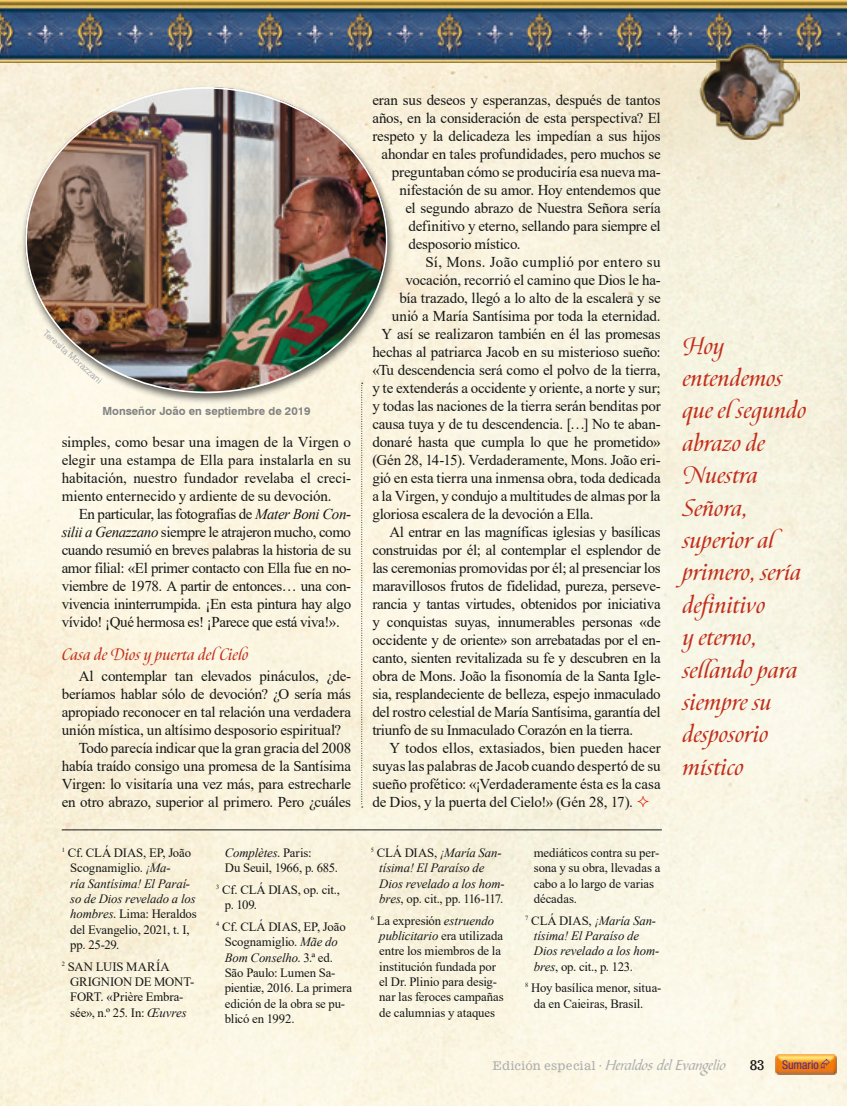
<style>
.page{position:relative;width:847px;height:1106px;background:#fff}
.page>*{position:absolute;margin:0;border:0;box-sizing:border-box;transform-origin:0 0}
.t1{font:italic 600 27px/32.4px "Canto";letter-spacing:.01em;color:#c22f1c}
.t2{font:italic 600 18.75px "Canto";letter-spacing:.01em;color:#c22f1c}
.t3{font:15px/18px "Times New Roman";letter-spacing:-.02em;color:#151616;text-align:justify}
.t4{font:15px "Bible Script Std";letter-spacing:.01em;color:#afb0b0}
.t5{font:15px "Times New Roman";letter-spacing:.025em;color:#151616}
.t6{font:13.5px "News 701 BT Roman A";color:#151616}
.t7{font:12.75px/15.3px "Times New Roman";letter-spacing:-.01em;color:#151616}
.t8{font:italic 12.75px/15.3px "Times New Roman";letter-spacing:-.005em;color:#151616}
.t9{font:condensed 12px "Helvetica Neue";color:#4c2c8c}
.t10{font:700 11.25px "Swiss 721 BT";color:#818281}
.t11{font:9px "Swiss 721 BT";color:#afb0b0}
.s1{font-style:italic}
.s2{font-style:normal}
.s3{font-family:"News 701 BT Roman A";font-size:12px}
</style>
<div class="page">
<img style="left:0;top:63px;width:846px;height:1043px">
<img style="left:0;top:0;width:846px;height:63px">
<img style="left:698px;top:43px;width:100px;height:97px">
<hr style="left:62px;top:829px;width:599px;height:1px;background:#151616">
<div style="left:20px;top:84px;width:376px;height:320px;background:#151616;opacity:.65"></div>
<img style="left:25px;top:87px;width:362px;height:306px">
<svg style="left:361px;top:383px;width:1px;height:424px"></svg>
<img style="left:774px;top:1054px;width:62px;height:20px">
<svg style="left:637px;top:796px;width:11px;height:11px"></svg>
<svg style="left:820px;top:1058px;width:9px;height:11px"></svg>
<p class="t11" style="left:48px;top:327px;width:76px;rotate:42deg">Teresita Morazzani</p>
<p class="t10" style="left:102px;top:404px;width:209px">Monseñor João en septiembre de 2019</p>
<p class="t3" style="left:62px;top:433px;width:291px">simples, como besar una imagen de la Virgen o elegir una estampa de Ella para instalarla en su habitación, nuestro fundador revelaba el creci&shy;miento enternecido y ardiente de su devoción.</p>
<p class="t3" style="left:62px;top:505px;width:291px;text-indent:17px">En particular, las fotografías de <span class="s1">Mater Boni Con&shy;silii a Genazzano</span> siempre le atrajeron mucho, como cuando resumió en breves palabras la historia de su amor filial: «El primer contacto con Ella fue en no&shy;viembre de 1978. A partir de entonces… una con&shy;vivencia ininterrumpida. ¡En esta pintura hay algo vívido! ¡Qué hermosa es! ¡Parece que está viva!».</p>
<p class="t2" style="left:62px;top:643px;width:188px">Casa de Dios y puerta del Cielo</p>
<p class="t3" style="left:79px;top:667px;width:274px">Al contemplar tan elevados pináculos, ¿de-</p>
<p class="t3" style="left:62px;top:685px;width:291px">beríamos hablar sólo de devoción? ¿O sería más</p>
<p class="t3" style="left:62px;top:703px;width:291px">apropiado reconocer en tal relación una verdadera</p>
<p class="t3" style="left:62px;top:721px;width:281px">unión mística, un altísimo desposorio espiritual?</p>
<p class="t3" style="left:79px;top:739px;width:274px">Todo parecía indicar que la gran gracia del 2008</p>
<p class="t3" style="left:62px;top:757px;width:291px">había traído consigo una promesa de la Santísima</p>
<p class="t3" style="left:62px;top:775px;width:291px">Virgen: lo visitaría una vez más, para estrecharle</p>
<p class="t3" style="left:62px;top:793px;width:291px">en otro abrazo, superior al primero. Pero ¿cuáles</p>
<p class="t7" style="left:70px;top:844px;width:128px;text-indent:-9px"><sup>1</sup> Cf. CLÁ DIAS, EP, João<br>Scognamiglio. <span class="s1">¡Ma-<br>ría Santísima! El Paraí&shy;so de Dios revelado a los hombres</span>. Lima: Heraldos del Evangelio, 2021, t. I, pp. 25-29.</p>
<p class="t7" style="left:70px;top:958px;width:125px;text-indent:-9px"><sup>2</sup> SAN LUIS MARÍA<br>GRIGNION DE MONT-<br>FORT. «Prière Embra&shy;sée», n.º 25. In: <span class="s1">Œuvres</span></p>
<p class="t7" style="left:225px;top:844px;width:115px"><span class="s1">Complètes</span>. Paris:<br>Du Seuil, 1966, p. 685.</p>
<p class="t7" style="left:225px;top:881px;width:117px;text-indent:-9px"><sup>3</sup> Cf. CLÁ DIAS, op. cit., p. 109.</p>
<p class="t7" style="left:225px;top:918px;width:129px;text-indent:-9px"><sup>4</sup> Cf. CLÁ DIAS, EP, João<br>Scognamiglio. <span class="s1">Mãe do<br>Bom Conselho</span>. 3.ª ed.<br>São Paulo: Lumen Sa&shy;pientiæ, 2016. La primera edición de la obra se pu&shy;blicó en 1992.</p>
<p class="t3" style="left:372px;top:91px;width:290px">eran sus deseos y esperanzas, después de tantos</p>
<p class="t3" style="left:372px;top:109px;width:290px">años, en la consideración de esta perspectiva? El</p>
<p class="t3" style="left:372px;top:127px;width:289px">respeto y la delicadeza les impedían a sus hijos</p>
<p class="t3" style="left:381px;top:145px;width:281px">ahondar en tales profundidades, pero muchos se</p>
<p class="t3" style="left:392px;top:163px;width:270px">preguntaban cómo se produciría esa nueva ma-</p>
<p class="t3" style="left:399px;top:181px;width:262px">nifestación de su amor. Hoy entendemos que</p>
<p class="t3" style="left:405px;top:199px;width:257px">el segundo abrazo de Nuestra Señora sería</p>
<p class="t3" style="left:408px;top:217px;width:254px">definitivo y eterno, sellando para siempre el</p>
<p class="t3" style="left:408px;top:235px;width:114px">desposorio místico.</p>
<p class="t5" style="left:425px;top:251px;width:236px">Sí, Mons. João cumplió por entero su</p>
<p class="t3" style="left:405px;top:271px;width:257px">vocación, recorrió el camino que Dios le ha-</p>
<p class="t3" style="left:399px;top:289px;width:263px">bía trazado, llegó a lo alto de la escalera y se</p>
<p class="t3" style="left:392px;top:307px;width:270px">unió a María Santísima por toda la eternidad.</p>
<p class="t3" style="left:381px;top:325px;width:280px">Y así se realizaron también en él las promesas</p>
<p class="t3" style="left:372px;top:343px;width:289px">hechas al patriarca Jacob en su misterioso sueño:</p>
<p class="t3" style="left:372px;top:361px;width:289px">«Tu descendencia será como el polvo de la tierra,</p>
<p class="t3" style="left:372px;top:379px;width:290px">y te extenderás a occidente y oriente, a norte y sur;</p>
<p class="t3" style="left:372px;top:397px;width:290px">y todas las naciones de la tierra serán benditas por</p>
<p class="t3" style="left:372px;top:415px;width:290px">causa tuya y de tu descendencia. […] No te aban-</p>
<p class="t3" style="left:372px;top:433px;width:290px">donaré hasta que cumpla lo que he prometido»</p>
<p class="t3" style="left:372px;top:451px;width:289px">(Gén 28, 14-15). Verdaderamente, Mons. João eri-</p>
<p class="t3" style="left:372px;top:469px;width:289px">gió en esta tierra una inmensa obra, toda dedicada</p>
<p class="t3" style="left:372px;top:487px;width:289px">a la Virgen, y condujo a multitudes de almas por la</p>
<p class="t3" style="left:372px;top:505px;width:222px">gloriosa escalera de la devoción a Ella.</p>
<p class="t3" style="left:389px;top:523px;width:273px">Al entrar en las magníficas iglesias y basílicas</p>
<p class="t3" style="left:372px;top:541px;width:290px">construidas por él; al contemplar el esplendor de</p>
<p class="t3" style="left:372px;top:559px;width:290px">las ceremonias promovidas por él; al presenciar los</p>
<p class="t3" style="left:372px;top:577px;width:290px">maravillosos frutos de fidelidad, pureza, perseve-</p>
<p class="t3" style="left:372px;top:595px;width:290px">rancia y tantas virtudes, obtenidos por iniciativa</p>
<p class="t3" style="left:372px;top:613px;width:289px">y conquistas suyas, innumerables personas «de</p>
<p class="t3" style="left:372px;top:631px;width:290px">occidente y de oriente» son arrebatadas por el en-</p>
<p class="t3" style="left:372px;top:649px;width:289px">canto, sienten revitalizada su fe y descubren en la</p>
<p class="t3" style="left:372px;top:667px;width:290px">obra de Mons. João la fisonomía de la Santa Igle-</p>
<p class="t3" style="left:372px;top:685px;width:290px">sia, resplandeciente de belleza, espejo inmaculado</p>
<p class="t3" style="left:372px;top:703px;width:290px">del rostro celestial de María Santísima, garantía del</p>
<p class="t3" style="left:372px;top:721px;width:262px">triunfo de su Inmaculado Corazón en la tierra.</p>
<p class="t3" style="left:389px;top:739px;width:273px">Y todos ellos, extasiados, bien pueden hacer</p>
<p class="t3" style="left:372px;top:757px;width:289px">suyas las palabras de Jacob cuando despertó de su</p>
<p class="t3" style="left:372px;top:775px;width:290px">sueño profético: «¡Verdaderamente ésta es la casa</p>
<p class="t3" style="left:372px;top:793px;width:262px">de Dios, y la puerta del Cielo!» (Gén 28, 17).</p>
<p class="t8" style="left:379px;top:845px;width:127px;text-indent:-9px"><sup>5</sup> <span class="s2">CLÁ DIAS,</span> ¡María San&shy;tísima! El Paraíso de<br>Dios revelado a los hom&shy;bres<span class="s2">, op. cit., pp. 116-117.</span></p>
<p class="t7" style="left:379px;top:912px;width:126px;text-indent:-9px"><sup>6</sup> La expresión <span class="s1">estruendo publicitario</span> era utilizada entre los miembros de la institución fundada por el Dr. Plinio para desig&shy;nar las feroces campañas de calumnias y ataques</p>
<p class="t7" style="left:533px;top:844px;width:128px">mediáticos contra su per&shy;sona y su obra, llevadas a cabo a lo largo de varias décadas.</p>
<p class="t8" style="left:533px;top:912px;width:127px;text-indent:-9px"><sup>7</sup> <span class="s2">CLÁ DIAS,</span> ¡María San&shy;tísima! El Paraíso de<br>Dios revelado a los hom&shy;bres<span class="s2">, op. cit., p. 123.</span></p>
<p class="t7" style="left:533px;top:980px;width:129px;text-indent:-9px"><sup>8</sup> Hoy basílica menor, situa&shy;da en Caieiras, Brasil.</p>
<h1 class="t1" style="left:682px;top:328px;width:125px">Hoy entendemos que el segundo abrazo de<br>Nuestra<br>Señora, superior al primero, sería definitivo<br>y eterno, sellando para siempre su desposorio místico</h1>
<p class="t4" style="left:492px;top:1056px;width:234px"><span class="s3">Edición especial ·</span> Heraldos del Evangelio</p>
<p class="t6" style="left:749px;top:1057px;width:17px">83</p>
<p class="t9" style="left:781px;top:1057px;width:38px">Sumario</p>
</div>
